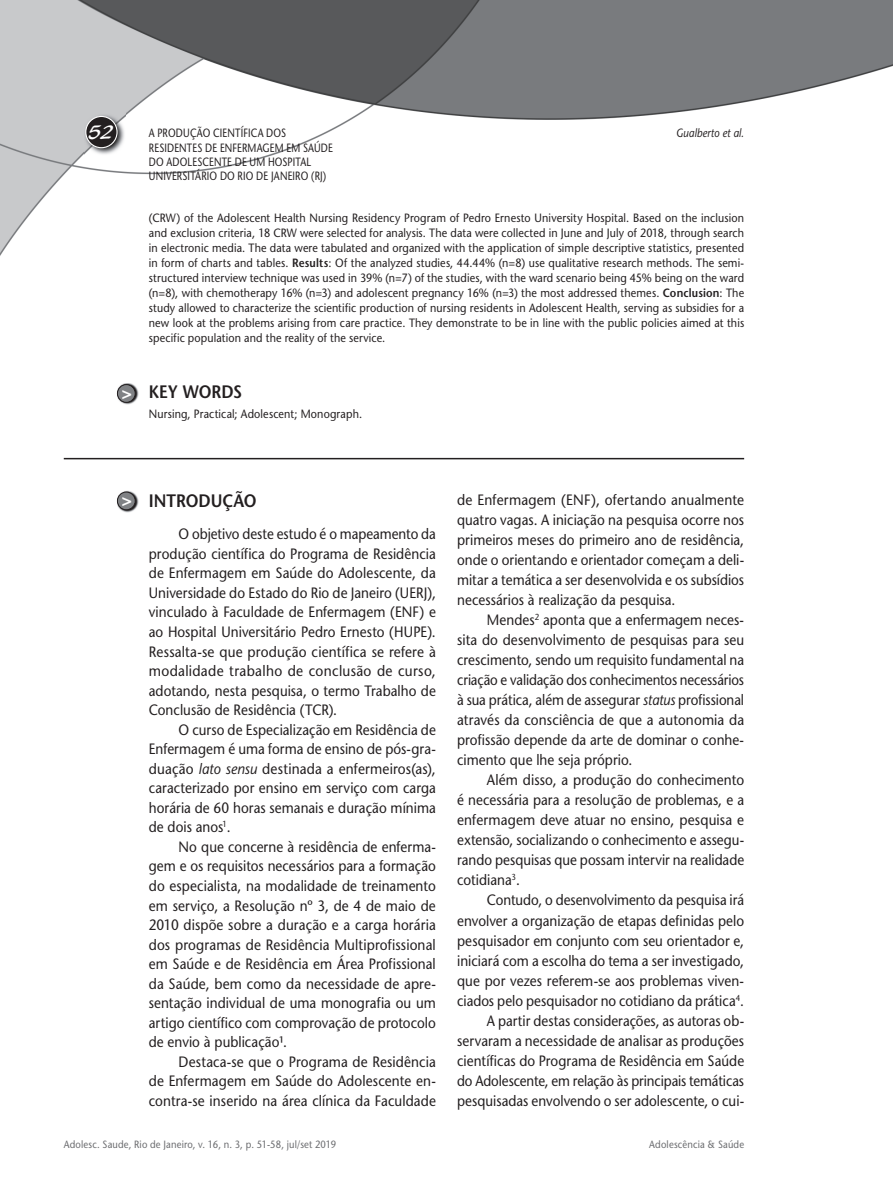
<style>
.page{position:relative;width:893px;height:1191px;background:#fff}
.page>*{position:absolute;margin:0;border:0;box-sizing:border-box;transform-origin:0 0}
.t1{font:21px "Blacklight D";color:#fff}
.t2{font:600 18px "Stone Sans";color:#231f20;scale:.9 1}
.t3{font:700 17.25px "Helvetica";color:#fff}
.t4{font:15px/19.5px "Stone Sans";color:#231f20;text-align:justify;scale:.9 1}
.t5{font:15px/20.1px "Stone Sans";color:#231f20;text-align:right;scale:.89 1}
.t6{font:15px/20.1px "Stone Sans";color:#231f20;text-align:justify;scale:.91 1}
.t7{font:12px/15px "Stone Sans";letter-spacing:.015em;color:#231f20;text-align:justify;scale:.9 1}
.t8{font:12px/14.4px "Stone Sans";letter-spacing:.015em;color:#231f20;scale:.8 1}
.t9{font:italic 12px "Stone Sans";letter-spacing:.01em;color:#231f20;scale:.85 1}
.t10{font:10.5px "Stone Sans";letter-spacing:.02em;color:#6c6d70;scale:.9 1}
.s1{font-weight:600}
.s2{font-style:italic}
</style>
<div class="page">
<img style="left:0;top:0;width:893px;height:513px">
<img style="left:84px;top:114px;width:41px;height:42px">
<div style="left:86px;top:116px;width:31px;height:32px;background:#231f20;border-radius:50%"></div>
<div style="left:85px;top:116px;width:33px;height:32px;border:1px solid #fff;border-radius:50%"></div>
<img style="left:117px;top:383px;width:21px;height:21px">
<div style="left:117px;top:384px;width:18px;height:18px;background:#808285;border-radius:50%"></div>
<div style="left:117px;top:384px;width:19px;height:19px;border:1px solid #231f20;border-radius:50%"></div>
<img style="left:117px;top:491px;width:21px;height:21px">
<div style="left:117px;top:492px;width:18px;height:18px;background:#808285;border-radius:50%"></div>
<div style="left:117px;top:491px;width:19px;height:19px;border:1px solid #231f20;border-radius:50%"></div>
<hr style="left:64px;top:458px;width:680px;height:1px;background:#231f20">
<h1 class="t1" style="left:89px;top:119px;width:27px">52</h1>
<p class="t8" style="left:149px;top:126px;width:173px">A PRODUÇÃO CIENTÍFICA DOS</p>
<p class="t9" style="left:676px;top:126px;width:82px">Gualberto et al.</p>
<p class="t8" style="left:149px;top:140px;width:232px">RESIDENTES DE ENFERMAGEM EM SAÚDE<br>DO ADOLESCENTE DE UM HOSPITAL<br>UNIVERSITÁRIO DO RIO DE JANEIRO (RJ)</p>
<p class="t3" style="left:122px;top:382px;width:12px">&gt;</p>
<p class="t7" style="left:149px;top:211px;width:663px">(CRW) of the Adolescent Health Nursing Residency Program of Pedro Ernesto University Hospital. Based on the inclusion and exclusion criteria, 18 CRW were selected for analysis. The data were collected in June and July of 2018, through search in electronic media. The data were tabulated and organized with the application of simple descriptive statistics, presented in form of charts and tables. <span class="s1">Results</span>: Of the analyzed studies, 44.44% (n=8) use qualitative research methods. The semi&shy;structured interview technique was used in 39% (n=7) of the studies, with the ward scenario being 45% being on the ward (n=8), with chemotherapy 16% (n=3) and adolescent pregnancy 16% (n=3) the most addressed themes. <span class="s1">Conclusion</span>: The study allowed to characterize the scientific production of nursing residents in Adolescent Health, serving as subsidies for a new look at the problems arising from care practice. They demonstrate to be in line with the public policies aimed at this specific population and the reality of the service.</p>
<p class="t2" style="left:149px;top:381px;width:105px">KEY WORDS</p>
<p class="t7" style="left:149px;top:406px;width:239px">Nursing, Practical; Adolescent; Monograph.</p>
<p class="t3" style="left:122px;top:489px;width:12px">&gt;</p>
<p class="t2" style="left:149px;top:490px;width:121px">INTRODUÇÃO</p>
<p class="t5" style="left:149px;top:524px;width:324px;line-height:19.5px;text-align:justify;text-indent:30px">O objetivo deste estudo é o mapeamento da produção científica do Programa de Residência de Enfermagem em Saúde do Adolescente, da Universidade do Estado do Rio de Janeiro (UERJ), vinculado à Faculdade de Enfermagem (ENF) e ao Hospital Universitário Pedro Ernesto (HUPE).<br>Ressalta-se que produção científica se refere à modalidade trabalho de conclusão de curso, adotando, nesta pesquisa, o termo Trabalho de Conclusão de Residência (TCR).</p>
<p class="t4" style="left:149px;top:719px;width:320px;text-indent:30px">O curso de Especialização em Residência de Enfermagem é uma forma de ensino de pós-gra&shy;duação <span class="s2">lato sensu</span> destinada a enfermeiros(as), caracterizado por ensino em serviço com carga horária de 60 horas semanais e duração mínima de dois anos<sup>1</sup>.</p>
<p class="t4" style="left:149px;top:837px;width:320px;text-indent:30px">No que concerne à residência de enferma&shy;gem e os requisitos necessários para a formação do especialista, na modalidade de treinamento em serviço, a Resolução nº 3, de 4 de maio de 2010 dispõe sobre a duração e a carga horária dos programas de Residência Multiprofissional em Saúde e de Residência em Área Profissional da Saúde, bem como da necessidade de apre&shy;sentação individual de uma monografia ou um artigo científico com comprovação de protocolo de envio à publicação¹.</p>
<p class="t6" style="left:149px;top:1052px;width:317px;line-height:19.5px;text-indent:30px">Destaca-se que o Programa de Residência de Enfermagem em Saúde do Adolescente en&shy;contra-se inserido na área clínica da Faculdade</p>
<p class="t6" style="left:457px;top:489px;width:317px">de Enfermagem (ENF), ofertando anualmente quatro vagas. A iniciação na pesquisa ocorre nos primeiros meses do primeiro ano de residência, onde o orientando e orientador começam a deli&shy;mitar a temática a ser desenvolvida e os subsídios necessários à realização da pesquisa.</p>
<p class="t4" style="left:457px;top:609px;width:320px;line-height:20.1px;text-indent:30px">Mendes<sup>2</sup> aponta que a enfermagem neces&shy;sita do desenvolvimento de pesquisas para seu crescimento, sendo um requisito fundamental na criação e validação dos conhecimentos necessários à sua prática, além de assegurar <span class="s2">status</span> profissional através da consciência de que a autonomia da profissão depende da arte de dominar o conhe&shy;cimento que lhe seja próprio.</p>
<p class="t6" style="left:457px;top:770px;width:317px;text-indent:30px">Além disso, a produção do conhecimento é necessária para a resolução de problemas, e a enfermagem deve atuar no ensino, pesquisa e extensão, socializando o conhecimento e assegu&shy;rando pesquisas que possam intervir na realidade cotidiana<sup>3</sup>.</p>
<p class="t5" style="left:457px;top:890px;width:324px">Contudo, o desenvolvimento da pesquisa irá envolver a organização de etapas definidas pelo pesquisador em conjunto com seu orientador e, iniciará com a escolha do tema a ser investigado, que por vezes referem-se aos problemas viven&shy;ciados pelo pesquisador no cotidiano da prática<sup>4</sup>.<br>A partir destas considerações, as autoras ob&shy;servaram a necessidade de analisar as produções científicas do Programa de Residência em Saúde do Adolescente, em relação às principais temáticas pesquisadas envolvendo o ser adolescente, o cui-</p>
<p class="t10" style="left:64px;top:1138px;width:304px">Adolesc. Saude, Rio de Janeiro, v. 16, n. 3, p. 51-58, jul/set 2019</p>
<p class="t10" style="left:649px;top:1138px;width:107px">Adolescência &amp; Saúde</p>
</div>
